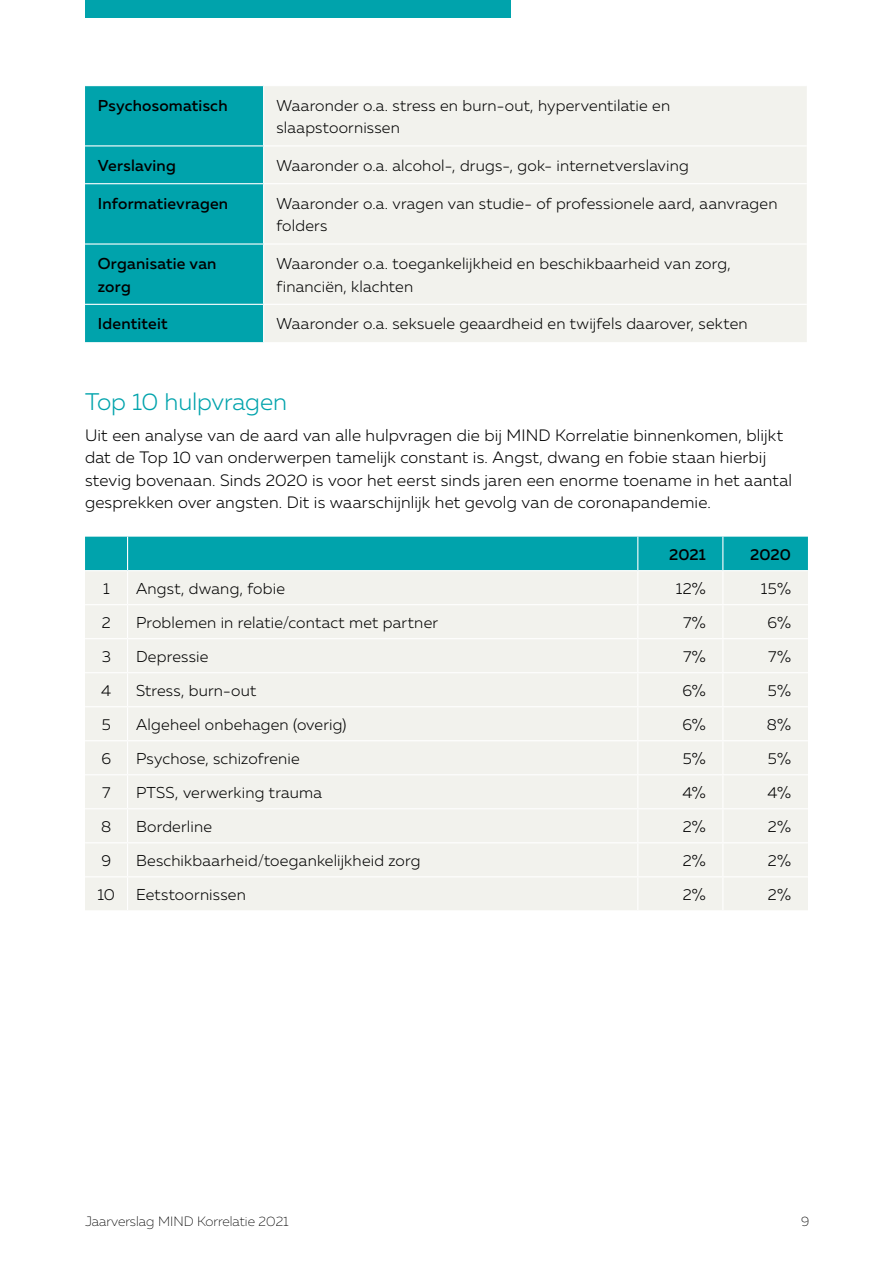
<style>
.page{position:relative;width:893px;height:1263px;background:#fff}
.page>*{position:absolute;margin:0;border:0;box-sizing:border-box;transform-origin:0 0}
.t1{font:300 24px "Muller";letter-spacing:-.01em;color:#00a3ac}
.t2{font:300 16.5px/22.5px "Muller";letter-spacing:.01em;color:#000}
.t3{font:300 15.75px/22.5px "Muller";letter-spacing:.015em;color:#000}
.t4{font:500 15.75px/22.5px "Muller";letter-spacing:.015em;color:#000}
.t5{font:200 13.5px "Muller";color:#000}
</style>
<div class="page">
<div style="left:85px;top:0;width:425px;height:17px;background:#00a3ac"></div>
<div style="left:85px;top:86px;width:178px;height:256px;background:#00a3ac"></div>
<div style="left:264px;top:86px;width:543px;height:256px;background:#f2f2ed"></div>
<hr style="left:85px;top:145px;width:179px;height:1px;background:#fff">
<hr style="left:264px;top:145px;width:543px;height:1px;background:#fff">
<hr style="left:85px;top:183px;width:179px;height:1px;background:#fff">
<hr style="left:264px;top:183px;width:543px;height:1px;background:#fff">
<hr style="left:85px;top:243px;width:179px;height:2px;background:#fff">
<hr style="left:264px;top:243px;width:543px;height:2px;background:#fff">
<hr style="left:85px;top:304px;width:179px;height:1px;background:#fff">
<hr style="left:264px;top:304px;width:543px;height:1px;background:#fff">
<div style="left:85px;top:537px;width:723px;height:33px;background:#00a3ac"></div>
<div style="left:85px;top:571px;width:723px;height:339px;background:#f2f2ed"></div>
<hr style="left:127px;top:537px;width:1px;height:33px;background:#fff">
<hr style="left:637px;top:537px;width:1px;height:33px;background:#fff">
<hr style="left:722px;top:537px;width:1px;height:33px;background:#fff">
<hr style="left:127px;top:571px;width:1px;height:33px;background:#fff">
<hr style="left:637px;top:571px;width:1px;height:33px;background:#fff">
<hr style="left:722px;top:571px;width:1px;height:33px;background:#fff">
<hr style="left:85px;top:604px;width:43px;height:1px;background:#fff">
<hr style="left:128px;top:604px;width:510px;height:1px;background:#fff">
<hr style="left:127px;top:605px;width:1px;height:33px;background:#fff">
<hr style="left:638px;top:604px;width:85px;height:1px;background:#fff">
<hr style="left:637px;top:605px;width:1px;height:33px;background:#fff">
<hr style="left:723px;top:604px;width:85px;height:1px;background:#fff">
<hr style="left:722px;top:605px;width:1px;height:33px;background:#fff">
<hr style="left:85px;top:638px;width:43px;height:1px;background:#fff">
<hr style="left:128px;top:638px;width:510px;height:1px;background:#fff">
<hr style="left:127px;top:639px;width:1px;height:33px;background:#fff">
<hr style="left:638px;top:638px;width:85px;height:1px;background:#fff">
<hr style="left:637px;top:639px;width:1px;height:33px;background:#fff">
<hr style="left:723px;top:638px;width:85px;height:1px;background:#fff">
<hr style="left:722px;top:639px;width:1px;height:33px;background:#fff">
<hr style="left:85px;top:672px;width:43px;height:1px;background:#fff">
<hr style="left:128px;top:672px;width:510px;height:1px;background:#fff">
<hr style="left:127px;top:673px;width:1px;height:33px;background:#fff">
<hr style="left:638px;top:672px;width:85px;height:1px;background:#fff">
<hr style="left:637px;top:673px;width:1px;height:33px;background:#fff">
<hr style="left:723px;top:672px;width:85px;height:1px;background:#fff">
<hr style="left:722px;top:673px;width:1px;height:33px;background:#fff">
<hr style="left:85px;top:706px;width:43px;height:1px;background:#fff">
<hr style="left:128px;top:706px;width:510px;height:1px;background:#fff">
<hr style="left:127px;top:707px;width:1px;height:33px;background:#fff">
<hr style="left:638px;top:706px;width:85px;height:1px;background:#fff">
<hr style="left:637px;top:707px;width:1px;height:33px;background:#fff">
<hr style="left:723px;top:706px;width:85px;height:1px;background:#fff">
<hr style="left:722px;top:707px;width:1px;height:33px;background:#fff">
<hr style="left:85px;top:740px;width:43px;height:1px;background:#fff">
<hr style="left:128px;top:740px;width:510px;height:1px;background:#fff">
<hr style="left:127px;top:741px;width:1px;height:33px;background:#fff">
<hr style="left:638px;top:740px;width:85px;height:1px;background:#fff">
<hr style="left:637px;top:741px;width:1px;height:33px;background:#fff">
<hr style="left:723px;top:740px;width:85px;height:1px;background:#fff">
<hr style="left:722px;top:741px;width:1px;height:33px;background:#fff">
<hr style="left:85px;top:774px;width:43px;height:1px;background:#fff">
<hr style="left:128px;top:774px;width:510px;height:1px;background:#fff">
<hr style="left:127px;top:775px;width:1px;height:33px;background:#fff">
<hr style="left:638px;top:774px;width:85px;height:1px;background:#fff">
<hr style="left:637px;top:775px;width:1px;height:33px;background:#fff">
<hr style="left:723px;top:774px;width:85px;height:1px;background:#fff">
<hr style="left:722px;top:775px;width:1px;height:33px;background:#fff">
<hr style="left:85px;top:808px;width:43px;height:1px;background:#fff">
<hr style="left:128px;top:808px;width:510px;height:1px;background:#fff">
<hr style="left:127px;top:809px;width:1px;height:33px;background:#fff">
<hr style="left:638px;top:808px;width:85px;height:1px;background:#fff">
<hr style="left:637px;top:809px;width:1px;height:33px;background:#fff">
<hr style="left:723px;top:808px;width:85px;height:1px;background:#fff">
<hr style="left:722px;top:809px;width:1px;height:33px;background:#fff">
<hr style="left:85px;top:842px;width:43px;height:1px;background:#fff">
<hr style="left:128px;top:842px;width:510px;height:1px;background:#fff">
<hr style="left:127px;top:843px;width:1px;height:33px;background:#fff">
<hr style="left:638px;top:842px;width:85px;height:1px;background:#fff">
<hr style="left:637px;top:843px;width:1px;height:33px;background:#fff">
<hr style="left:723px;top:842px;width:85px;height:1px;background:#fff">
<hr style="left:722px;top:843px;width:1px;height:33px;background:#fff">
<hr style="left:85px;top:876px;width:43px;height:1px;background:#fff">
<hr style="left:128px;top:876px;width:510px;height:1px;background:#fff">
<hr style="left:127px;top:877px;width:1px;height:33px;background:#fff">
<hr style="left:638px;top:876px;width:85px;height:1px;background:#fff">
<hr style="left:637px;top:877px;width:1px;height:33px;background:#fff">
<hr style="left:723px;top:876px;width:85px;height:1px;background:#fff">
<hr style="left:722px;top:877px;width:1px;height:33px;background:#fff">
<p class="t4" style="left:98px;top:94px;width:131px">Psychosomatisch</p>
<p class="t3" style="left:276px;top:94px;width:395px">Waaronder o.a. stress en burn-out, hyperventilatie en slaapstoornissen</p>
<p class="t4" style="left:98px;top:154px;width:80px">Verslaving</p>
<p class="t3" style="left:276px;top:154px;width:414px">Waaronder o.a. alcohol-, drugs-, gok- internetverslaving</p>
<p class="t4" style="left:98px;top:192px;width:132px">Informatievragen</p>
<p class="t3" style="left:276px;top:192px;width:503px">Waaronder o.a. vragen van studie- of professionele aard, aanvragen folders</p>
<p class="t4" style="left:98px;top:252px;width:120px">Organisatie van zorg</p>
<p class="t3" style="left:276px;top:252px;width:456px">Waaronder o.a. toegankelijkheid en beschikbaarheid van zorg, financiën, klachten</p>
<p class="t4" style="left:98px;top:312px;width:71px">Identiteit</p>
<p class="t3" style="left:276px;top:313px;width:473px">Waaronder o.a. seksuele geaardheid en twijfels daarover, sekten</p>
<h1 class="t1" style="left:85px;top:387px;width:204px">Top 10 hulpvragen</h1>
<p class="t2" style="left:85px;top:423px;width:709px">Uit een analyse van de aard van alle hulpvragen die bij MIND Korrelatie binnenkomen, blijkt dat de Top 10 van onderwerpen tamelijk constant is. Angst, dwang en fobie staan hierbij stevig bovenaan. Sinds 2020 is voor het eerst sinds jaren een enorme toename in het aantal gesprekken over angsten. Dit is waarschijnlijk het gevolg van de coronapandemie.</p>
<p class="t4" style="left:669px;top:543px;width:38px">2021</p>
<p class="t4" style="left:750px;top:543px;width:42px">2020</p>
<p class="t3" style="left:103px;top:577px;width:8px">1</p>
<p class="t3" style="left:136px;top:577px;width:150px">Angst, dwang, fobie</p>
<p class="t3" style="left:676px;top:577px;width:32px">12%</p>
<p class="t3" style="left:761px;top:577px;width:32px">15%</p>
<p class="t3" style="left:102px;top:611px;width:10px">2</p>
<p class="t3" style="left:136px;top:611px;width:304px">Problemen in relatie/contact met partner</p>
<p class="t3" style="left:683px;top:611px;width:24px">7%</p>
<p class="t3" style="left:767px;top:611px;width:25px">6%</p>
<p class="t3" style="left:102px;top:645px;width:11px">3</p>
<p class="t3" style="left:136px;top:645px;width:74px">Depressie</p>
<p class="t3" style="left:683px;top:645px;width:24px">7%</p>
<p class="t3" style="left:768px;top:645px;width:24px">7%</p>
<p class="t3" style="left:101px;top:679px;width:12px">4</p>
<p class="t3" style="left:136px;top:679px;width:122px">Stress, burn-out</p>
<p class="t3" style="left:682px;top:679px;width:25px">6%</p>
<p class="t3" style="left:768px;top:679px;width:25px">5%</p>
<p class="t3" style="left:102px;top:713px;width:11px">5</p>
<p class="t3" style="left:136px;top:713px;width:212px">Algeheel onbehagen (overig)</p>
<p class="t3" style="left:682px;top:713px;width:25px">6%</p>
<p class="t3" style="left:767px;top:713px;width:26px">8%</p>
<p class="t3" style="left:101px;top:747px;width:11px">6</p>
<p class="t3" style="left:136px;top:747px;width:165px">Psychose, schizofrenie</p>
<p class="t3" style="left:683px;top:747px;width:25px">5%</p>
<p class="t3" style="left:768px;top:747px;width:25px">5%</p>
<p class="t3" style="left:102px;top:781px;width:10px">7</p>
<p class="t3" style="left:136px;top:781px;width:187px">PTSS, verwerking trauma</p>
<p class="t3" style="left:682px;top:781px;width:25px">4%</p>
<p class="t3" style="left:767px;top:781px;width:25px">4%</p>
<p class="t3" style="left:101px;top:815px;width:12px">8</p>
<p class="t3" style="left:136px;top:815px;width:77px">Borderline</p>
<p class="t3" style="left:683px;top:815px;width:25px">2%</p>
<p class="t3" style="left:768px;top:815px;width:25px">2%</p>
<p class="t3" style="left:101px;top:849px;width:11px">9</p>
<p class="t3" style="left:136px;top:849px;width:286px">Beschikbaarheid/toegankelijkheid zorg</p>
<p class="t3" style="left:683px;top:849px;width:25px">2%</p>
<p class="t3" style="left:768px;top:849px;width:25px">2%</p>
<p class="t3" style="left:98px;top:883px;width:19px">10</p>
<p class="t3" style="left:136px;top:883px;width:111px">Eetstoornissen</p>
<p class="t3" style="left:683px;top:883px;width:25px">2%</p>
<p class="t3" style="left:768px;top:883px;width:25px">2%</p>
<p class="t5" style="left:85px;top:1213px;width:205px">Jaarverslag MIND Korrelatie 2021</p>
<p class="t5" style="left:801px;top:1213px;width:10px">9</p>
</div>
